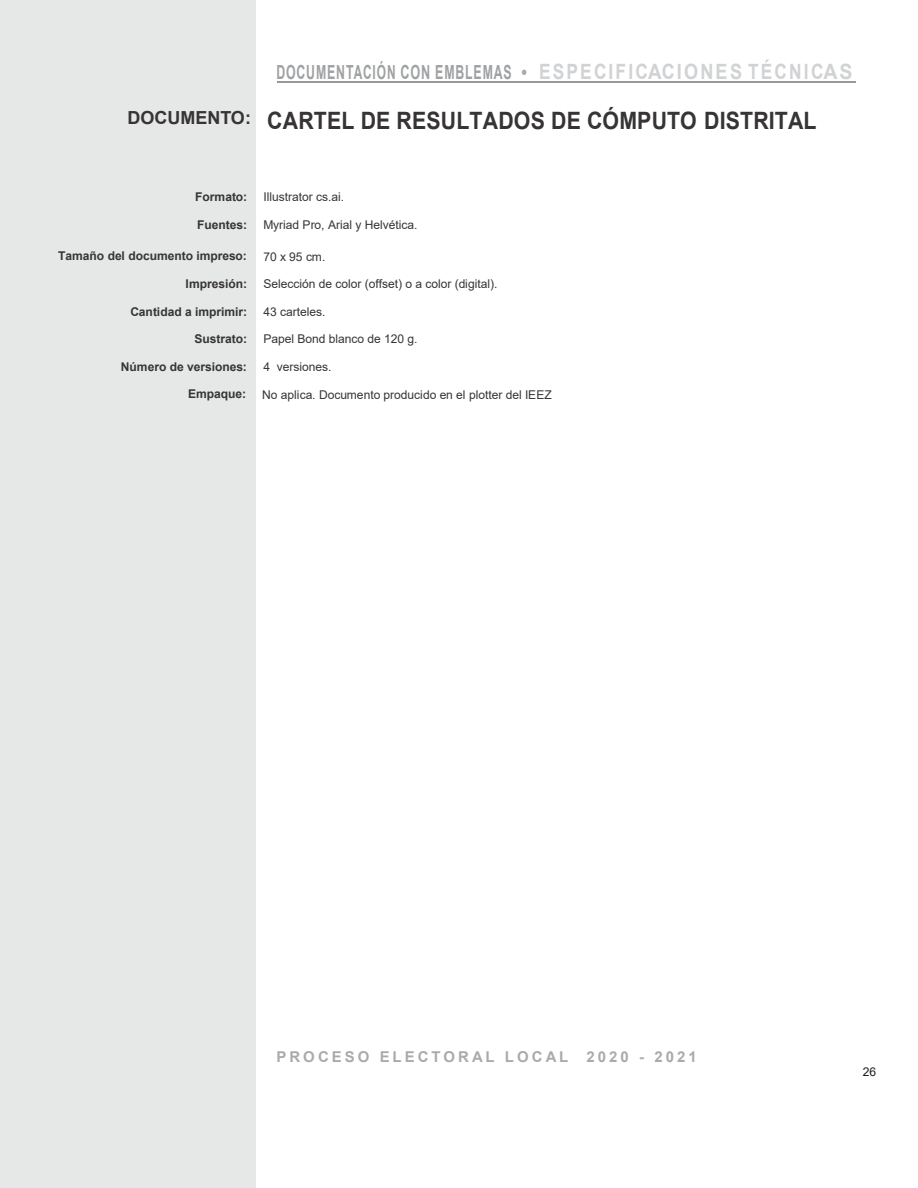
<style>
.page{position:relative;width:918px;height:1188px;background:#fff}
.page>*{position:absolute;margin:0;border:0;box-sizing:border-box;transform-origin:0 0}
.t1{font:700 24px "Arial";letter-spacing:.01em;color:#363435;scale:.89 1}
.t2{font:700 19.5px "Arial";letter-spacing:.065em;color:#9fa1a3;scale:.63 1}
.t3{font:700 15px "Arial";letter-spacing:.2em;color:#a9aaad}
.t4{font:12px "Arial";letter-spacing:-.005em;color:#363435}
.t5{font:700 12px "Arial";color:#363435}
.t6{font:12px "Arial";color:#1d1d1b}
.s1{color:#a9aaad}
.s2{font-size:21px;color:#d1d2d4}
</style>
<div class="page">
<div style="left:0;top:0;width:256px;height:1188px;background:#e6e7e7"></div>
<hr style="left:277px;top:81px;width:578px;height:2px;background:#97999b">
<h2 class="t2" style="left:277px;top:59px;width:916px">DOCUMENTACIÓN CON EMBLEMAS <span class="s1">•</span> <span class="s2">ESPECIFICACIONES TÉCNICAS</span></h2>
<h1 class="t1" style="left:128px;top:104px;width:776px"><sup>DOCUMENTO:</sup> CARTEL DE RESULTADOS DE CÓMPUTO DISTRITAL</h1>
<p class="t5" style="left:195px;top:188px;width:54px">Formato:</p>
<p class="t4" style="left:263px;top:189px;width:82px">Illustrator cs.ai.</p>
<p class="t5" style="left:197px;top:216px;width:52px">Fuentes:</p>
<p class="t4" style="left:263px;top:216px;width:156px">Myriad Pro, Arial y Helvética.</p>
<p class="t5" style="left:58px;top:248px;width:190px">Tamaño del documento impreso:</p>
<p class="t4" style="left:263px;top:248px;width:64px">70 x 95 cm.</p>
<p class="t5" style="left:186px;top:275px;width:63px">Impresión:</p>
<p class="t4" style="left:263px;top:276px;width:236px">Selección de color (offset) o a color (digital).</p>
<p class="t5" style="left:130px;top:303px;width:118px">Cantidad a imprimir:</p>
<p class="t4" style="left:263px;top:303px;width:64px">43 carteles.</p>
<p class="t5" style="left:194px;top:331px;width:54px">Sustrato:</p>
<p class="t4" style="left:263px;top:331px;width:156px">Papel Bond blanco de 120 g.</p>
<p class="t5" style="left:121px;top:358px;width:128px">Número de versiones:</p>
<p class="t4" style="left:263px;top:359px;width:70px">4 versiones.</p>
<p class="t5" style="left:188px;top:386px;width:60px">Empaque:</p>
<p class="t4" style="left:262px;top:386px;width:291px">No aplica. Documento producido en el plotter del IEEZ</p>
<p class="t3" style="left:277px;top:1046px;width:422px">PROCESO ELECTORAL LOCAL 2020 - 2021</p>
<p class="t6" style="left:863px;top:1064px;width:15px">26</p>
</div>
